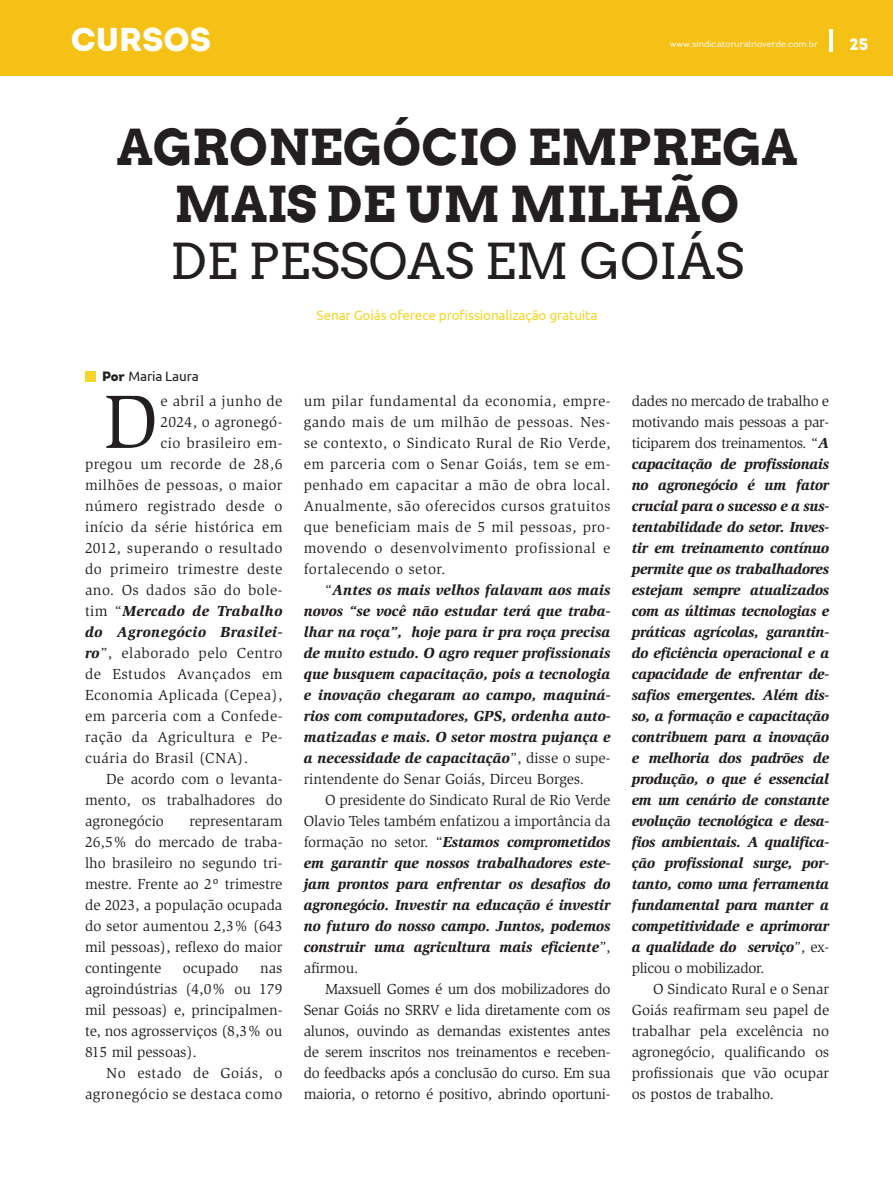
<style>
.page{position:relative;width:893px;height:1191px;background:#fff}
.page>*{position:absolute;margin:0;border:0;box-sizing:border-box;transform-origin:0 0}
.t1{font:77.7px "Slimbach Std";color:#231f20}
.t2{font:700 49.5px/57px "Arvo";color:#231f20;text-align:center}
.t3{font:49.5px "Arvo";color:#231f20}
.t4{font:33px "Intro Black Alt";color:#fff}
.t5{font:16.5px "Intro Black Alt";color:#fff}
.t6{font:italic 900 15px/21px "Slimbach Std";letter-spacing:-.01em;color:#231f20;text-align:justify}
.t7{font:15px/21px "Slimbach Std";letter-spacing:.03em;color:#231f20;text-align:justify}
.t8{font:15px "Slimbach Std";color:#231f20}
.t9{font:italic 900 15px "Slimbach Std";letter-spacing:.03em;color:#231f20}
.t10{font:13.5px "Ubuntu";letter-spacing:-.01em;color:#f4d529}
.t11{font:13.5px "Ubuntu";letter-spacing:-.01em;color:#231f20}
.t12{font:9px "Intro";color:#fff}
.s1{font-family:"Intro";font-weight:900}
.s2{font-weight:400;font-style:normal}
.s3{font-weight:900;font-style:italic}
</style>
<div class="page">
<div style="left:85px;top:371px;width:10px;height:10px;background:#f4d529"></div>
<div style="left:0;top:0;width:893px;height:75px;background:#f5c115"></div>
<hr style="left:829px;top:29px;width:4px;height:22px;background:#fff">
<h3 class="t4" style="left:71px;top:18px;width:142px">CURSOS</h3>
<p class="t12" style="left:85px;top:39px;width:69px">Novembro 2024</p>
<p class="t12" style="left:670px;top:39px;width:150px">www.sindicatoruralrioverde.com.br</p>
<p class="t5" style="left:850px;top:34px;width:21px">25</p>
<h2 class="t2" style="left:117px;top:118px;width:682px">AGRONEGÓCIO EMPREGA<br>MAIS DE UM MILHÃO</h2>
<h2 class="t3" style="left:170px;top:232px;width:575px">DE PESSOAS EM GOIÁS</h2>
<p class="t11" style="left:102px;top:367px;width:98px"><span class="s1">Por</span> Maria Laura</p>
<h1 class="t1" style="left:104px;top:377px;width:56px">D</h1>
<p class="t7" style="left:160px;top:390px;width:123px">e abril a junho de</p>
<p class="t7" style="left:160px;top:411px;width:124px">2024, o agronegó-</p>
<p class="t7" style="left:160px;top:432px;width:124px">cio brasileiro em-</p>
<p class="t7" style="left:85px;top:453px;width:199px">pregou um recorde de 28,6</p>
<p class="t7" style="left:85px;top:474px;width:199px">milhões de pessoas, o maior</p>
<p class="t7" style="left:85px;top:495px;width:199px">número registrado desde o</p>
<p class="t7" style="left:85px;top:516px;width:199px">início da série histórica em</p>
<p class="t7" style="left:85px;top:537px;width:199px">2012, superando o resultado</p>
<p class="t7" style="left:85px;top:558px;width:199px">do primeiro trimestre deste</p>
<p class="t7" style="left:85px;top:579px;width:199px">ano. Os dados são do bole-</p>
<p class="t9" style="left:85px;top:602px;width:199px"><span class="s2">tim “</span>Mercado de Trabalho</p>
<p class="t9" style="left:85px;top:623px;width:199px">do Agronegócio Brasilei-</p>
<p class="t7" style="left:85px;top:642px;width:199px"><span class="s3">ro</span>”, elaborado pelo Centro</p>
<p class="t7" style="left:85px;top:663px;width:199px">de Estudos Avançados em</p>
<p class="t7" style="left:85px;top:684px;width:199px">Economia Aplicada (Cepea),</p>
<p class="t7" style="left:85px;top:705px;width:199px">em parceria com a Confede-</p>
<p class="t7" style="left:85px;top:726px;width:199px">ração da Agricultura e Pe-</p>
<p class="t7" style="left:85px;top:747px;width:165px">cuária do Brasil (CNA).</p>
<p class="t8" style="left:106px;top:770px;width:178px">De acordo com o levanta-</p>
<p class="t8" style="left:85px;top:791px;width:199px">mento, os trabalhadores do</p>
<p class="t8" style="left:85px;top:812px;width:80px">agronegócio</p>
<p class="t7" style="left:85px;top:810px;width:199px;text-indent:104px">representaram 26,5% do mercado de traba&shy;lho brasileiro no segundo tri&shy;mestre. Frente ao 2º trimestre de 2023, a população ocupada do setor aumentou 2,3% (643 mil pessoas), reflexo do maior contingente</p>
<p class="t8" style="left:183px;top:959px;width:57px">ocupado</p>
<p class="t7" style="left:85px;top:957px;width:199px;text-indent:175px">nas agroindústrias (4,0% ou 179 mil pessoas) e, principalmen&shy;te, nos agrosserviços (8,3% ou 815 mil pessoas).</p>
<p class="t7" style="left:85px;top:1062px;width:199px;text-align:right">No estado de Goiás, o agronegócio se destaca como</p>
<p class="t10" style="left:317px;top:307px;width:282px">Senar Goiás oferece profissionalização gratuita</p>
<p class="t7" style="left:304px;top:390px;width:308px">um pilar fundamental da economia, empre&shy;gando mais de um milhão de pessoas. Nes&shy;se contexto, o Sindicato Rural de Rio Verde, em parceria com o Senar Goiás, tem se em&shy;penhado em capacitar a mão de obra local.<br>Anualmente, são oferecidos cursos gratuitos que beneficiam mais de 5 mil pessoas, pro&shy;movendo o desenvolvimento profissional e fortalecendo o setor.</p>
<p class="t6" style="left:304px;top:579px;width:308px;text-indent:21px"><span class="s2">“</span>Antes os mais velhos falavam aos mais novos “se você não estudar terá que traba&shy;lhar na roça”, hoje para ir pra roça precisa de muito estudo. O agro requer profissionais que busquem capacitação, pois a tecnologia e inovação chegaram ao campo, maquiná&shy;rios com computadores, GPS, ordenha auto&shy;matizadas e mais. O setor mostra pujança e a necessidade de capacitação<span class="s2">”, disse o supe&shy;rintendente do Senar Goiás, Dirceu Borges.</span></p>
<p class="t6" style="left:304px;top:789px;width:308px;text-indent:21px"><span class="s2">O presidente do Sindicato Rural de Rio Verde Olavio Teles também enfatizou a importância da formação no setor. “</span>Estamos comprometidos em garantir que nossos trabalhadores este&shy;jam prontos para enfrentar os desafios do agronegócio. Investir na educação é investir no futuro do nosso campo. Juntos, podemos construir uma agricultura mais eficiente<span class="s2">”, afirmou.</span></p>
<p class="t7" style="left:304px;top:978px;width:308px;text-indent:21px">Maxsuell Gomes é um dos mobilizadores do Senar Goiás no SRRV e lida diretamente com os alunos, ouvindo as demandas existentes antes de serem inscritos nos treinamentos e receben&shy;do feedbacks após a conclusão do curso. Em sua maioria, o retorno é positivo, abrindo oportuni-</p>
<p class="t6" style="left:632px;top:390px;width:199px"><span class="s2">dades no mercado de trabalho e motivando mais pessoas a par&shy;ticiparem dos treinamentos. “</span>A capacitação de profissionais no agronegócio é um fator crucial para o sucesso e a sus&shy;tentabilidade do setor. Inves&shy;tir em treinamento contínuo permite que os trabalhadores estejam sempre atualizados com as últimas tecnologias e práticas agrícolas, garantin&shy;do eficiência operacional e a capacidade de enfrentar de&shy;safios emergentes. Além dis&shy;so, a formação e capacitação contribuem para a inovação e melhoria dos padrões de produção, o que é essencial em um cenário de constante evolução tecnológica e desa&shy;fios ambientais. A qualifica&shy;ção profissional surge, por&shy;tanto, como uma ferramenta fundamental para manter a competitividade e aprimorar a qualidade do serviço<span class="s2">”, ex&shy;plicou o mobilizador.</span></p>
<p class="t7" style="left:632px;top:978px;width:199px;text-indent:21px">O Sindicato Rural e o Senar Goiás reafirmam seu papel de trabalhar pela excelência no agronegócio, qualificando os profissionais que vão ocupar os postos de trabalho.</p>
</div>
